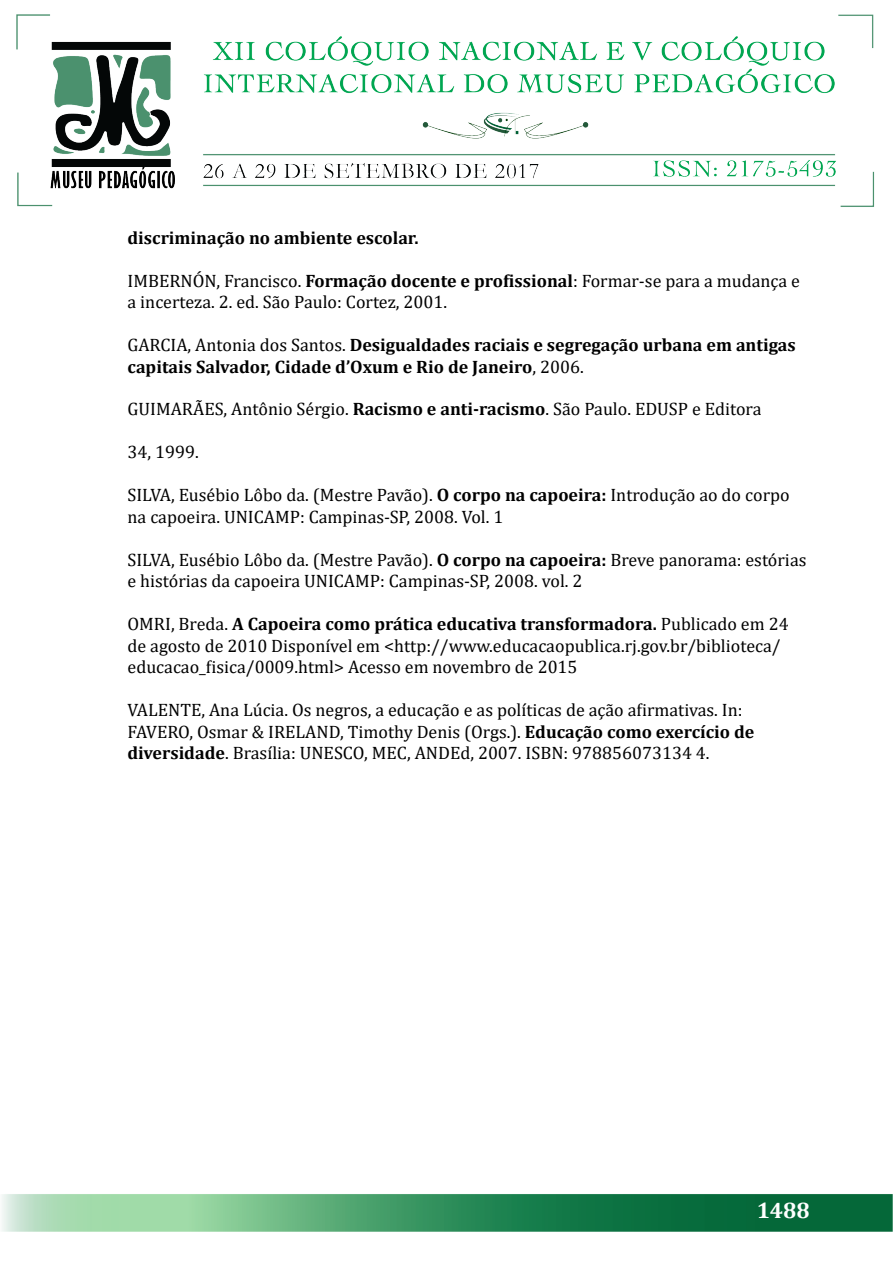
<style>
.page{position:relative;width:893px;height:1263px;background:#fff}
.page>*{position:absolute;margin:0;border:0;box-sizing:border-box;transform-origin:0 0}
.t1{font:700 22.5px "Cambria";color:#fff}
.t2{font:18px/21.6px "Cambria";color:#000}
.t3{font:700 18px/21.6px "Cambria";color:#000}
.s1{font-weight:700}
.s2{font-weight:400}
</style>
<div class="page">
<img style="left:2px;top:14px;width:890px;height:1218px">
<p class="t3" style="left:128px;top:226px;width:293px">discriminação no ambiente escolar.</p>
<p class="t2" style="left:128px;top:269px;width:674px">IMBERNÓN, Francisco. <span class="s1">Formação docente e profissional</span>: Formar-se para a mudança e a incerteza. 2. ed. São Paulo: Cortez, 2001.</p>
<p class="t3" style="left:128px;top:333px;width:670px"><span class="s2">GARCIA, Antonia dos Santos.</span> Desigualdades raciais e segregação urbana em antigas capitais Salvador, Cidade d’Oxum e Rio de Janeiro<span class="s2">, 2006.</span></p>
<p class="t2" style="left:128px;top:398px;width:635px">GUIMARÃES, Antônio Sérgio. <span class="s1">Racismo e anti-racismo</span>. São Paulo. EDUSP e Editora</p>
<p class="t2" style="left:128px;top:441px;width:73px">34, 1999.</p>
<p class="t2" style="left:128px;top:484px;width:664px">SILVA, Eusébio Lôbo da. (Mestre Pavão). <span class="s1">O corpo na capoeira:</span> Introdução ao do corpo na capoeira. UNICAMP: Campinas-SP, 2008. Vol. 1</p>
<p class="t2" style="left:128px;top:549px;width:680px">SILVA, Eusébio Lôbo da. (Mestre Pavão). <span class="s1">O corpo na capoeira:</span> Breve panorama: estórias e histórias da capoeira UNICAMP: Campinas-SP, 2008. vol. 2</p>
<p class="t2" style="left:128px;top:613px;width:663px">OMRI, Breda. <span class="s1">A Capoeira como prática educativa transformadora.</span> Publicado em 24 de agosto de 2010 Disponível em &lt;http://www.educacaopublica.rj.gov.br/biblioteca/ educacao_fisica/0009.html&gt; Acesso em novembro de 2015</p>
<p class="t2" style="left:128px;top:699px;width:628px">VALENTE, Ana Lúcia. Os negros, a educação e as políticas de ação afirmativas. In:<br>FAVERO, Osmar &amp; IRELAND, Timothy Denis (Orgs.). <span class="s1">Educação como exercício de diversidade</span>. Brasília: UNESCO, MEC, ANDEd, 2007. ISBN: 978856073134 4.</p>
<p class="t1" style="left:757px;top:1195px;width:55px">1488</p>
</div>
